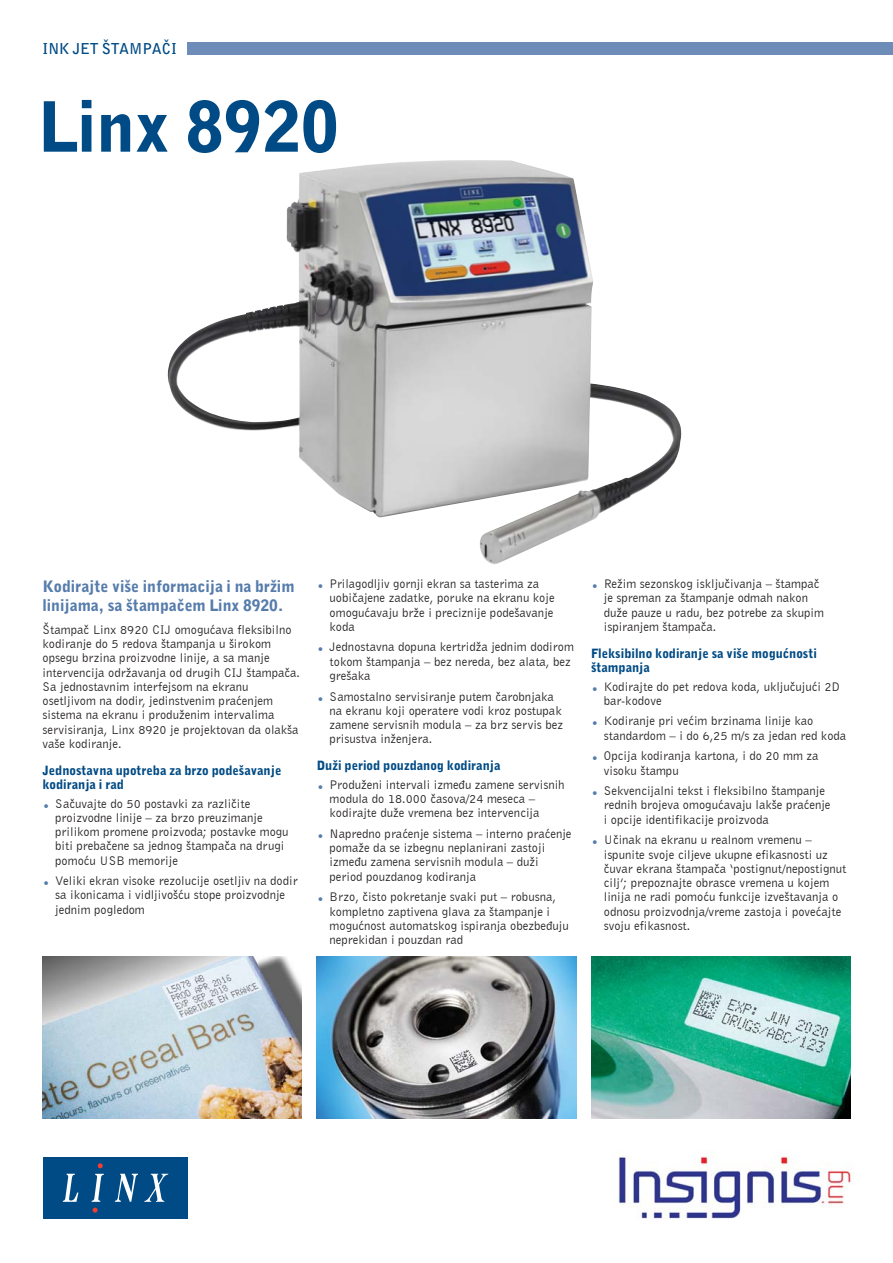
<style>
.page{position:relative;width:893px;height:1263px;background:#fff}
.page>*{position:absolute;margin:0;border:0;box-sizing:border-box;transform-origin:0 0}
.t1{font:900 69px "Bell Gothic";color:#004b85}
.t2{font:900 15.75px/18.8px "Bell Gothic";color:#567cac}
.t3{font:700 15px "Bell Gothic";color:#004b85}
.t4{font:12.75px/14.2px "Bell Gothic BT";color:#231f20}
.t5{font:900 12.75px/14.2px "Bell Gothic";color:#004b85}
.s1{color:#567cac}
</style>
<div class="page">
<img style="left:167px;top:160px;width:514px;height:404px">
<img style="left:591px;top:957px;width:259px;height:161px">
<div style="left:187px;top:43px;width:706px;height:12px;background:#6d8db8"></div>
<div style="left:43px;top:1157px;width:144px;height:62px;background:#004b85"></div>
<svg style="left:63px;top:1174px;width:15px;height:28px"></svg>
<svg style="left:115px;top:1174px;width:23px;height:28px"></svg>
<svg style="left:144px;top:1174px;width:24px;height:28px"></svg>
<svg style="left:98px;top:1163px;width:5px;height:5px"></svg>
<svg style="left:92px;top:1174px;width:12px;height:38px"></svg>
<img style="left:43px;top:957px;width:259px;height:161px">
<img style="left:317px;top:957px;width:259px;height:161px">
<img style="left:618px;top:1150px;width:236px;height:69px">
<p class="t3" style="left:43px;top:43px;width:136px">INK JET ŠTAMPAČI</p>
<h1 class="t1" style="left:38px;top:101px;width:302px">Linx 8920</h1>
<p class="t2" style="left:43px;top:578px;width:254px">Kodirajte više informacija i na bržim linijama, sa štampačem Linx 8920.</p>
<p class="t4" style="left:43px;top:622px;width:259px">Štampač Linx 8920 CIJ omogućava fleksibilno kodiranje do 5 redova štampanja u širokom opsegu brzina proizvodne linije, a sa manje intervencija održavanja od drugih CIJ štampača.<br>Sa jednostavnim interfejsom na ekranu osetljivom na dodir, jedinstvenim praćenjem sistema na ekranu i produženim intervalima servisiranja, Linx 8920 je projektovan da olakša vaše kodiranje.</p>
<p class="t5" style="left:43px;top:764px;width:240px">Jednostavna upotreba za brzo podešavanje kodiranja i rad</p>
<p class="t4" style="left:55px;top:796px;width:235px;text-indent:-13px"><span class="s1">•</span> Sačuvajte do 50 postavki za različite proizvodne linije – za brzo preuzimanje prilikom promene proizvoda; postavke mogu biti prebačene sa jednog štampača na drugi pomoću USB memorije</p>
<p class="t4" style="left:55px;top:873px;width:244px;text-indent:-13px"><span class="s1">•</span> Veliki ekran visoke rezolucije osetljiv na dodir sa ikonicama i vidljivošću stope proizvodnje jednim pogledom</p>
<p class="t4" style="left:330px;top:576px;width:227px;text-indent:-13px"><span class="s1">•</span> Prilagodljiv gornji ekran sa tasterima za uobičajene zadatke, poruke na ekranu koje omogućavaju brže i preciznije podešavanje koda</p>
<p class="t4" style="left:330px;top:640px;width:246px;text-indent:-13px"><span class="s1">•</span> Jednostavna dopuna kertridža jednim dodirom tokom štampanja – bez nereda, bez alata, bez grešaka</p>
<p class="t4" style="left:330px;top:689px;width:235px;text-indent:-13px"><span class="s1">•</span> Samostalno servisiranje putem čarobnjaka na ekranu koji operatere vodi kroz postupak zamene servisnih modula – za brz servis bez prisustva inženjera.</p>
<p class="t5" style="left:317px;top:760px;width:185px">Duži period pouzdanog kodiranja</p>
<p class="t4" style="left:330px;top:777px;width:237px;text-indent:-13px"><span class="s1">•</span> Produženi intervali između zamene servisnih modula do 18.000 časova/24 meseca – kodirajte duže vremena bez intervencija</p>
<p class="t4" style="left:330px;top:826px;width:244px;text-indent:-13px"><span class="s1">•</span> Napredno praćenje sistema – interno praćenje pomaže da se izbegnu neplanirani zastoji između zamena servisnih modula – duži period pouzdanog kodiranja</p>
<p class="t4" style="left:330px;top:890px;width:241px;text-indent:-13px"><span class="s1">•</span> Brzo, čisto pokretanje svaki put – robusna, kompletno zaptivena glava za štampanje i mogućnost automatskog ispiranja obezbeđuju neprekidan i pouzdan rad</p>
<p class="t4" style="left:604px;top:576px;width:222px;text-indent:-13px"><span class="s1">•</span> Režim sezonskog isključivanja – štampač je spreman za štampanje odmah nakon duže pauze u radu, bez potrebe za skupim ispiranjem štampača.</p>
<p class="t5" style="left:591px;top:647px;width:227px">Fleksibilno kodiranje sa više mogućnosti štampanja</p>
<p class="t4" style="left:604px;top:679px;width:238px;text-indent:-13px"><span class="s1">•</span> Kodirajte do pet redova koda, uključujući 2D bar-kodove</p>
<p class="t4" style="left:604px;top:714px;width:244px;text-indent:-13px"><span class="s1">•</span> Kodiranje pri većim brzinama linije kao standardom – i do 6,25 m/s za jedan red koda</p>
<p class="t4" style="left:604px;top:749px;width:216px;text-indent:-13px"><span class="s1">•</span> Opcija kodiranja kartona, i do 20 mm za visoku štampu</p>
<p class="t4" style="left:604px;top:783px;width:228px;text-indent:-13px"><span class="s1">•</span> Sekvencijalni tekst i fleksibilno štampanje rednih brojeva omogućavaju lakše praćenje i opcije identifikacije proizvoda</p>
<p class="t4" style="left:604px;top:833px;width:244px;text-indent:-13px"><span class="s1">•</span> Učinak na ekranu u realnom vremenu – ispunite svoje ciljeve ukupne efikasnosti uz čuvar ekrana štampača ‘postignut/nepostignut cilj’; prepoznajte obrasce vremena u kojem linija ne radi pomoću funkcije izveštavanja o odnosu proizvodnja/vreme zastoja i povećajte svoju efikasnost.</p>
</div>
